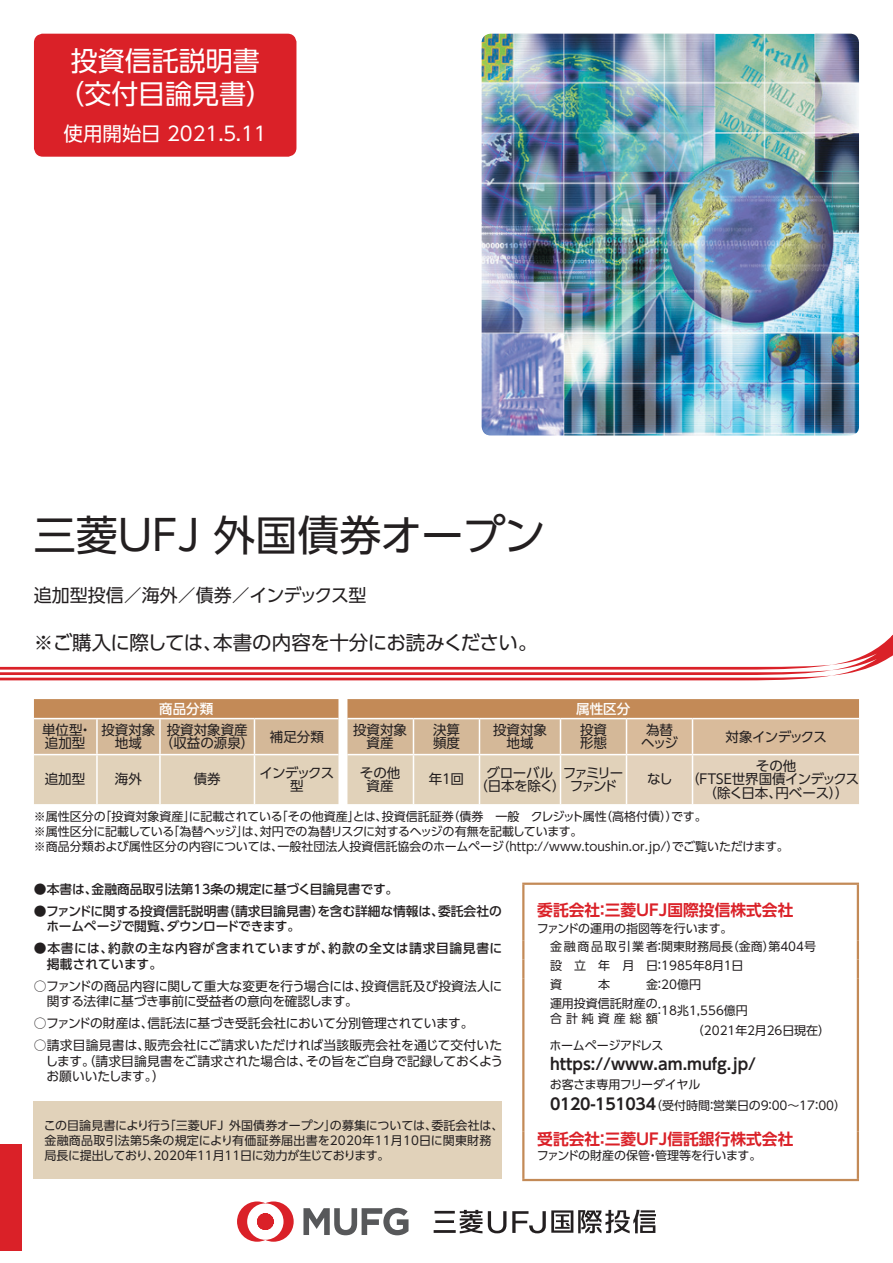
<style>
.page{position:relative;width:893px;height:1263px;background:#fff}
.page>*{position:absolute;margin:0;border:0;box-sizing:border-box;transform-origin:0 0}
.t1{font:42px "UD Shin Go Pro";letter-spacing:-.025em;color:#231f20}
.t2{font:27px/33px "UD Shin Go Pro";color:#fff;text-align:center}
.t3{font:19.5px "UD Shin Go Pro";letter-spacing:-.025em;color:#231f20}
.t4{font:19.5px "UD Shin Go Pro";color:#fff}
.t5{font:18px "UD Shin Go Pro";letter-spacing:-.015em;color:#231f20}
.t6{font:700 15.75px "UD Shin Go Pro De";color:#da2128}
.t7{font:700 15.75px "UD Shin Go Pro De";color:#231f20}
.t8{font:13.5px/13.5px "UD Shin Go Pro";letter-spacing:-.005em;color:#231f20;text-align:center}
.t9{font:13.5px/13.5px "UD Shin Go Pro";letter-spacing:-.055em;color:#231f20;text-align:center}
.t10{font:13.5px/13.5px "UD Shin Go Pro";letter-spacing:-.025em;color:#231f20}
.t11{font:500 13.5px "UD Shin Go Pro";color:#fff}
.t12{font:13.5px "UD Shin Go Pro";letter-spacing:-.06em;color:#231f20}
.t13{font:12.75px/15.8px "UD Shin Go Pro";letter-spacing:-.01em;color:#231f20}
.t14{font:500 12.75px/15.8px "UD Shin Go Pro";color:#231f20}
.t15{font:500 12.75px/15.8px "UD Shin Go Pro";letter-spacing:.045em;color:#231f20}
.t16{font:12px/15px "UD Shin Go Pro";color:#231f20}
.t17{font:12px "UD Shin Go Pro";letter-spacing:-.03em;color:#231f20}
.t18{font:12px "UD Shin Go Pro";letter-spacing:.335em;color:#231f20}
.s1{font-family:"UD Shin Go Pro De";font-weight:700;font-size:15.75px}
</style>
<div class="page">
<svg style="left:0;top:634px;width:893px;height:46px"></svg>
<div style="left:34px;top:1101px;width:468px;height:78px;background:#e1d2ba"></div>
<hr style="left:522px;top:882px;width:337px;height:3px;background:#c38a57">
<hr style="left:522px;top:885px;width:2px;height:56px;background:#c38a57">
<hr style="left:857px;top:885px;width:2px;height:56px;background:#c38a57">
<svg style="left:522px;top:941px;width:2px;height:56px"></svg>
<svg style="left:857px;top:941px;width:2px;height:56px"></svg>
<hr style="left:522px;top:997px;width:2px;height:27px;background:#c38a57">
<hr style="left:857px;top:997px;width:2px;height:27px;background:#c38a57">
<svg style="left:522px;top:1024px;width:2px;height:15px"></svg>
<svg style="left:857px;top:1024px;width:2px;height:15px"></svg>
<hr style="left:522px;top:1039px;width:2px;height:92px;background:#c38a57">
<hr style="left:857px;top:1039px;width:2px;height:92px;background:#c38a57">
<hr style="left:522px;top:1131px;width:2px;height:48px;background:#c38a57">
<hr style="left:857px;top:1131px;width:2px;height:48px;background:#c38a57">
<hr style="left:522px;top:1179px;width:337px;height:2px;background:#c38a57">
<img style="left:482px;top:34px;width:377px;height:401px">
<div style="left:35px;top:35px;width:260px;height:120px;background:#da2128;border-radius:8px"></div>
<div style="left:34px;top:34px;width:262px;height:123px;border:3px solid #da2128;border-radius:8px"></div>
<div style="left:0;top:1144px;width:21px;height:107px;background:#da2128"></div>
<svg style="left:303px;top:1208px;width:105px;height:27px"></svg>
<svg style="left:237px;top:1201px;width:57px;height:41px"></svg>
<hr style="left:435px;top:1220px;width:19px;height:3px;background:#231f20">
<hr style="left:434px;top:1230px;width:22px;height:3px;background:#231f20">
<hr style="left:434px;top:1211px;width:21px;height:2px;background:#231f20">
<svg style="left:460px;top:1210px;width:22px;height:23px"></svg>
<svg style="left:488px;top:1210px;width:168px;height:23px"></svg>
<svg style="left:34px;top:699px;width:825px;height:105px;background:#d8bd9f"></svg>
<hr style="left:692px;top:719px;width:1px;height:35px;background:#fff">
<hr style="left:692px;top:755px;width:1px;height:49px;background:#fff">
<hr style="left:254px;top:719px;width:1px;height:35px;background:#fff">
<hr style="left:254px;top:755px;width:1px;height:49px;background:#fff">
<hr style="left:34px;top:718px;width:63px;height:1px;background:#fff">
<hr style="left:97px;top:718px;width:63px;height:1px;background:#fff">
<hr style="left:96px;top:719px;width:2px;height:35px;background:#fff">
<hr style="left:160px;top:718px;width:94px;height:1px;background:#fff">
<hr style="left:159px;top:719px;width:2px;height:35px;background:#fff">
<hr style="left:254px;top:718px;width:84px;height:1px;background:#fff">
<hr style="left:347px;top:718px;width:66px;height:1px;background:#fff">
<hr style="left:413px;top:718px;width:66px;height:1px;background:#fff">
<hr style="left:413px;top:719px;width:1px;height:35px;background:#fff">
<hr style="left:479px;top:718px;width:81px;height:1px;background:#fff">
<hr style="left:479px;top:719px;width:1px;height:35px;background:#fff">
<hr style="left:560px;top:718px;width:66px;height:1px;background:#fff">
<hr style="left:560px;top:719px;width:1px;height:35px;background:#fff">
<hr style="left:626px;top:718px;width:66px;height:1px;background:#fff">
<hr style="left:626px;top:719px;width:1px;height:35px;background:#fff">
<hr style="left:692px;top:718px;width:167px;height:1px;background:#fff">
<hr style="left:34px;top:754px;width:63px;height:1px;background:#fff">
<hr style="left:97px;top:754px;width:63px;height:1px;background:#fff">
<hr style="left:96px;top:755px;width:2px;height:49px;background:#fff">
<hr style="left:160px;top:754px;width:94px;height:1px;background:#fff">
<hr style="left:159px;top:755px;width:2px;height:49px;background:#fff">
<hr style="left:254px;top:754px;width:84px;height:1px;background:#fff">
<hr style="left:347px;top:754px;width:66px;height:1px;background:#fff">
<hr style="left:413px;top:754px;width:66px;height:1px;background:#fff">
<hr style="left:413px;top:755px;width:1px;height:49px;background:#fff">
<hr style="left:479px;top:754px;width:81px;height:1px;background:#fff">
<hr style="left:479px;top:755px;width:1px;height:49px;background:#fff">
<hr style="left:560px;top:754px;width:66px;height:1px;background:#fff">
<hr style="left:560px;top:755px;width:1px;height:49px;background:#fff">
<hr style="left:626px;top:754px;width:66px;height:1px;background:#fff">
<hr style="left:626px;top:755px;width:1px;height:49px;background:#fff">
<hr style="left:692px;top:754px;width:167px;height:1px;background:#fff">
<h2 class="t2" style="left:57px;top:43px;width:217px">投資信託説明書（交付目論見書）</h2>
<h3 class="t4" style="left:64px;top:118px;width:205px">使用開始日 2021.５.11</h3>
<h1 class="t1" style="left:34px;top:501px;width:513px">三菱ＵＦＪ 外国債券オープン</h1>
<h3 class="t5" style="left:34px;top:581px;width:334px">追加型投信／海外／債券／インデックス型</h3>
<h3 class="t3" style="left:34px;top:627px;width:505px">※ご購入に際しては、本書の内容を十分にお読みください。</h3>
<p class="t11" style="left:159px;top:698px;width:55px">商品分類</p>
<p class="t11" style="left:576px;top:698px;width:55px">属性区分</p>
<p class="t8" style="left:42px;top:723px;width:51px;text-align:left">単位型・追加型</p>
<p class="t8" style="left:101px;top:723px;width:55px">投資対象地域</p>
<p class="t8" style="left:160px;top:723px;width:96px">投資対象資産（収益の源泉）</p>
<p class="t8" style="left:270px;top:729px;width:55px">補足分類</p>
<p class="t8" style="left:353px;top:723px;width:55px">投資対象資産</p>
<p class="t8" style="left:433px;top:723px;width:28px;text-align:left">決算頻度</p>
<p class="t8" style="left:493px;top:723px;width:55px">投資対象地域</p>
<p class="t8" style="left:580px;top:723px;width:28px;text-align:left">投資形態</p>
<p class="t8" style="left:641px;top:723px;width:39px">為替ヘッジ</p>
<p class="t12" style="left:726px;top:726px;width:103px">対象インデックス</p>
<p class="t8" style="left:45px;top:772px;width:42px">追加型</p>
<p class="t8" style="left:115px;top:772px;width:28px">海外</p>
<p class="t8" style="left:194px;top:772px;width:28px">債券</p>
<p class="t8" style="left:259px;top:765px;width:76px">インデックス型</p>
<p class="t8" style="left:360px;top:765px;width:42px">その他資産</p>
<p class="t8" style="left:429px;top:772px;width:37px">年１回</p>
<p class="t10" style="left:474px;top:765px;width:145px;text-indent:12px">グローバル<br>（日本を除く）ファンド</p>
<p class="t9" style="left:686px;top:759px;width:175px">その他<br>（ＦＴＳＥ世界国債インデックス（除く日本、円ベース））</p>
<p class="t16" style="left:34px;top:808px;width:756px">※属性区分の「投資対象資産」に記載されている「その他資産」とは、投資信託証券（債券　一般　クレジット属性（高格付債））です。<br>※属性区分に記載している「為替ヘッジ」は、対円での為替リスクに対するヘッジの有無を記載しています。<br>※商品分類および属性区分の内容については、一般社団法人投資信託協会のホームページ（http://www.toushin.or.jp/）でご覧いただけます。</p>
<p class="t8" style="left:563px;top:765px;width:62px">ファミリー</p>
<p class="t8" style="left:647px;top:772px;width:27px">なし</p>
<p class="t14" style="left:34px;top:881px;width:366px">●本書は、金融商品取引法第13条の規定に基づく目論見書です。</p>
<p class="t14" style="left:46px;top:902px;width:457px;text-indent:-12px">●ファンドに関する投資信託説明書（請求目論見書）を含む詳細な情報は、委託会社のホームページで閲覧、ダウンロードできます。</p>
<p class="t15" style="left:47px;top:940px;width:457px;text-indent:-13px">●本書には、約款の主な内容が含まれていますが、約款の全文は請求目論見書に掲載されています。</p>
<p class="t13" style="left:47px;top:977px;width:457px;text-indent:-13px">○ファンドの商品内容に関して重大な変更を行う場合には、投資信託及び投資法人に関する法律に基づき事前に受益者の意向を確認します。</p>
<p class="t13" style="left:34px;top:1015px;width:441px">○ファンドの財産は、信託法に基づき受託会社において分別管理されています。</p>
<p class="t13" style="left:45px;top:1037px;width:459px;text-align:justify;text-indent:-12px">○請求目論見書は、販売会社にご請求いただければ当該販売会社を通じて交付いたします。（請求目論見書をご請求された場合は、その旨をご自身で記録しておくようお願いいたします。）</p>
<p class="t16" style="left:44px;top:1117px;width:461px">この目論見書により行う「三菱ＵＦＪ 外国債券オープン」の募集については、委託会社は、金融商品取引法第５条の規定により有価証券届出書を2020年11月10日に関東財務局長に提出しており、2020年11月11日に効力が生じております。</p>
<h3 class="t6" style="left:537px;top:897px;width:258px">委託会社：三菱ＵＦＪ国際投信株式会社</h3>
<p class="t16" style="left:550px;top:918px;width:268px;line-height:18.8px;text-indent:-13px">ファンドの運用の指図等を行います。<br>金融商品取引業者：関東財務局長（金商）第404号設 立 年 月 日：1985年８月１日<br>資</p>
<p class="t16" style="left:550px;top:974px;width:153px;line-height:18.8px;text-indent:96px">金：20億円運用投資信託財産の</p>
<p class="t18" style="left:550px;top:1008px;width:109px">合計純資産総額</p>
<p class="t16" style="left:692px;top:1000px;width:140px;line-height:19.5px;text-indent:-38px">：18兆1,556億円<br>（2021年２月26日現在）</p>
<p class="t17" style="left:550px;top:1035px;width:115px">ホームページアドレス</p>
<h3 class="t7" style="left:550px;top:1051px;width:208px">https://www.am.mufg.jp/</h3>
<p class="t16" style="left:550px;top:1074px;width:298px;line-height:21px">お客さま専用フリーダイヤル<br><span class="s1">0120-151034</span>（受付時間：営業日の９：00～17：00）</p>
<h3 class="t6" style="left:537px;top:1126px;width:258px">受託会社：三菱ＵＦＪ信託銀行株式会社</h3>
<p class="t16" style="left:537px;top:1147px;width:226px">ファンドの財産の保管・管理等を行います。</p>
<p class="t16" style="left:598px;top:976px;width:13px">本</p>
</div>
